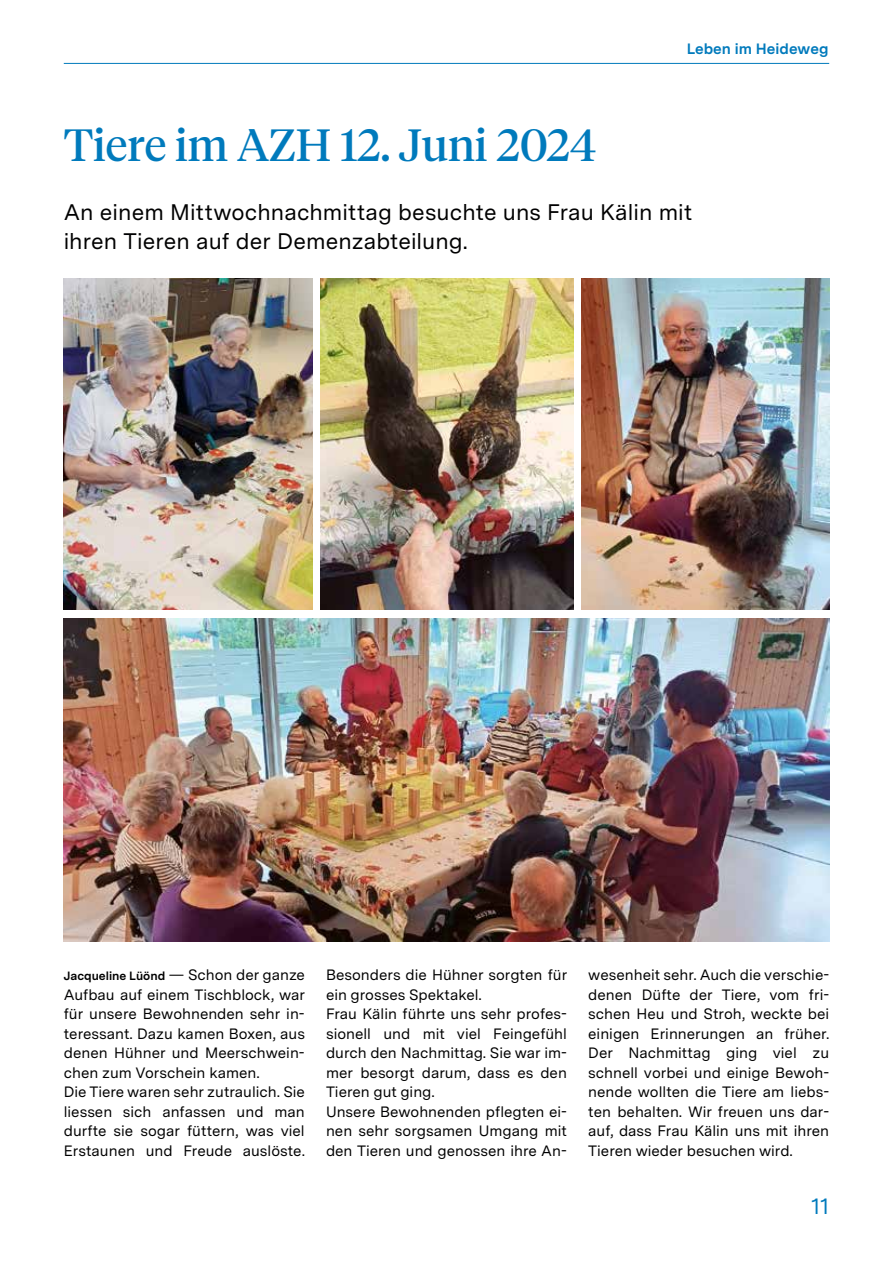
<style>
.page{position:relative;width:893px;height:1263px;background:#fff}
.page>*{position:absolute;margin:0;border:0;box-sizing:border-box;transform-origin:0 0}
.t1{font:45px "Tiempos Headline";color:#007abc}
.t2{font:22.5px/29.2px "Messina Sans";letter-spacing:.005em;color:#000001}
.t3{font:22.5px "Messina Sans";color:#007abc}
.t4{font:15px/19.5px "Messina Sans";color:#000001}
.t5{font:700 15px "Messina Sans";color:#007abc}
.t6{font:700 12px "Messina Sans";color:#000001}
.s1{font-weight:400;font-size:15px}
</style>
<div class="page">
<hr style="left:64px;top:63px;width:765px;height:1px;background:#007abc">
<img style="left:64px;top:278px;width:248px;height:332px">
<img style="left:321px;top:278px;width:252px;height:332px">
<img style="left:581px;top:278px;width:248px;height:332px">
<img style="left:64px;top:618px;width:765px;height:323px">
<h1 class="t1" style="left:64px;top:118px;width:534px">Tiere im AZH 12. Juni 2024</h1>
<p class="t5" style="left:687px;top:37px;width:143px">Leben im Heideweg</p>
<h2 class="t2" style="left:64px;top:197px;width:630px">An einem Mittwochnachmittag besuchte uns Frau Kälin mit ihren Tieren auf der Demenzabteilung.</h2>
<p class="t6" style="left:64px;top:967px;width:243px">Jacqueline Lüönd <span class="s1">— Schon der ganze</span></p>
<p class="t4" style="left:64px;top:985px;width:243px">Aufbau auf einem Tischblock, war für unsere Bewohnenden sehr in&shy;teressant. Dazu kamen Boxen, aus denen Hühner und Meerschwein&shy;chen zum Vorschein kamen.<br>Die Tiere waren sehr zutraulich. Sie liessen sich anfassen und man durfte sie sogar füttern, was viel<br>Erstaunen und Freude auslöste.</p>
<p class="t4" style="left:326px;top:965px;width:243px">Besonders die Hühner sorgten für ein grosses Spektakel.<br>Frau Kälin führte uns sehr profes&shy;sionell und mit viel Feingefühl durch den Nachmittag. Sie war im&shy;mer besorgt darum, dass es den<br>Tieren gut ging.<br>Unsere Bewohnenden pflegten ei&shy;nen sehr sorgsamen Umgang mit den Tieren und genossen ihre An-</p>
<p class="t4" style="left:588px;top:965px;width:243px;text-align:justify">wesenheit sehr. Auch die verschie&shy;denen Düfte der Tiere, vom fri&shy;schen Heu und Stroh, weckte bei einigen Erinnerungen an früher.<br>Der Nachmittag ging viel zu schnell vorbei und einige Bewoh&shy;nende wollten die Tiere am liebs&shy;ten behalten. Wir freuen uns dar&shy;auf, dass Frau Kälin uns mit ihren Tieren wieder besuchen wird.</p>
<h2 class="t3" style="left:811px;top:1191px;width:20px">11</h2>
</div>
